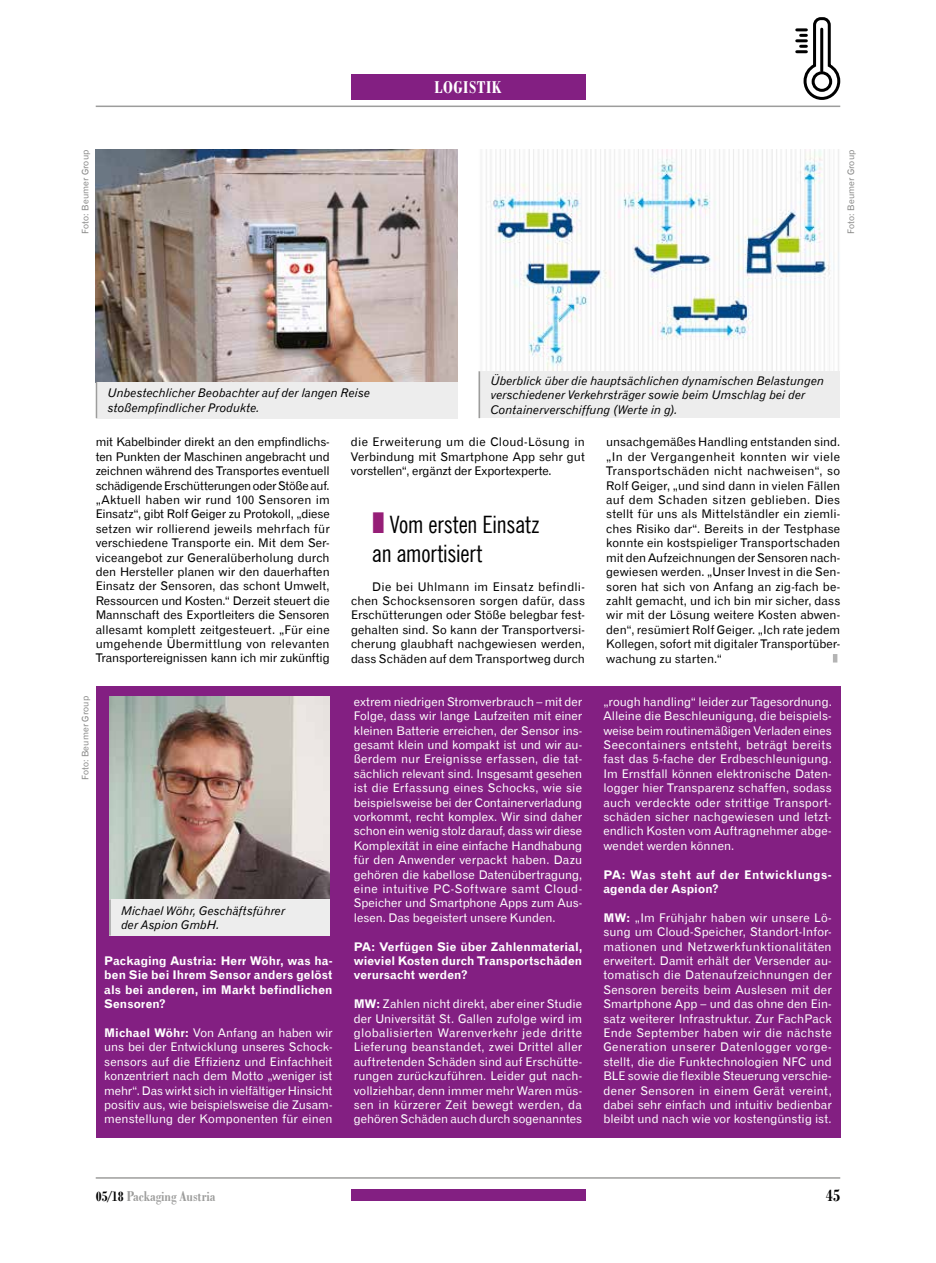
<style>
.page{position:relative;width:936px;height:1263px;background:#fff}
.page>*{position:absolute;margin:0;border:0;box-sizing:border-box;transform-origin:0 0}
.t1{font:24px/28.8px "News Goth Cn EU";letter-spacing:-.005em;color:#000}
.t2{font:18px "Bodoni Bd Cn EU";letter-spacing:.03em;color:#fff}
.t3{font:18px "Bodoni Bd Cn EU";color:#000}
.t4{font:15px "Bodoni Bd Cn EU";color:#9d9d9c}
.t5{font:12px/14.4px "Gothic 720 EU";letter-spacing:.005em;color:#fff;text-align:justify}
.t6{font:12px/14.4px "Gothic 720 EU";color:#000;text-align:justify}
.t7{font:italic 12px/14.4px "Gothic 720 EU";letter-spacing:.005em;color:#000}
.t8{font:700 12px/14.4px "Gothic 720 EU";letter-spacing:.01em;color:#fff;text-align:justify}
.t9{font:700 12px/14.4px "Gothic 720 EU";letter-spacing:.03em;color:#fff}
.t10{font:9px "Gothic 720 EU";letter-spacing:.015em;color:#878786}
.s1{font-weight:700}
.s2{color:#000}
</style>
<div class="page">
<hr style="left:96px;top:106px;width:744px;height:1px;background:#9d9d9c">
<hr style="left:96px;top:1177px;width:744px;height:2px;background:#9d9d9c">
<div style="left:351px;top:74px;width:234px;height:26px;background:#831f82"></div>
<div style="left:351px;top:1189px;width:234px;height:12px;background:#831f82"></div>
<div style="left:96px;top:686px;width:744px;height:451px;background:#831f82"></div>
<img style="left:96px;top:150px;width:361px;height:232px">
<img style="left:486px;top:150px;width:353px;height:221px">
<img style="left:109px;top:696px;width:220px;height:203px">
<div style="left:96px;top:382px;width:361px;height:36px;background:#ededed"></div>
<hr style="left:96px;top:382px;width:1px;height:36px;background:#9d9d9c">
<div style="left:478px;top:371px;width:362px;height:47px;background:#ededed"></div>
<hr style="left:478px;top:371px;width:2px;height:47px;background:#9d9d9c">
<div style="left:109px;top:899px;width:220px;height:36px;background:#ededed"></div>
<hr style="left:109px;top:899px;width:2px;height:36px;background:#9d9d9c">
<div style="left:832px;top:654px;width:5px;height:8px;background:#b4b4b4"></div>
<svg style="left:796px;top:17px;width:45px;height:83px"></svg>
<h2 class="t2" style="left:434px;top:81px;width:68px">LOGISTIK</h2>
<p class="t10" style="left:80px;top:234px;width:86px;rotate:-90deg">Foto: Beumer Group</p>
<p class="t10" style="left:845px;top:234px;width:86px;rotate:-90deg">Foto: Beumer Group</p>
<p class="t7" style="left:108px;top:386px;width:264px">Unbestechlicher Beobachter auf der langen Reise stoßempfindlicher Produkte.</p>
<p class="t7" style="left:490px;top:373px;width:335px">Überblick über die hauptsächlichen dynamischen Belastungen verschiedener Verkehrsträger sowie beim Umschlag bei der<br>Containerverschiffung (Werte in g).</p>
<p class="t6" style="left:96px;top:435px;width:235px">mit Kabelbinder direkt an den empfindlichs&shy;ten Punkten der Maschinen angebracht und zeichnen während des Transportes eventuell schädigende Erschütterungen oder Stöße auf. „Aktuell haben wir rund 100 Sensoren im Einsatz“, gibt Rolf Geiger zu Protokoll, „diese setzen wir rollierend jeweils mehrfach für verschiedene Transporte ein. Mit dem Ser&shy;viceangebot zur Generalüberholung durch den Hersteller planen wir den dauerhaften Einsatz der Sensoren, das schont Umwelt, Ressourcen und Kosten.“ Derzeit steuert die Mannschaft des Exportleiters die Sensoren allesamt komplett zeitgesteuert. „Für eine umgehende Übermittlung von relevanten Transportereignissen kann ich mir zukünftig</p>
<p class="t6" style="left:351px;top:435px;width:235px">die Erweiterung um die Cloud-Lösung in Verbindung mit Smartphone App sehr gut vorstellen“, ergänzt der Exportexperte.</p>
<h1 class="t1" style="left:372px;top:512px;width:168px;text-indent:18px">Vom ersten Einsatz an amortisiert</h1>
<p class="t6" style="left:351px;top:579px;width:235px;text-indent:21px">Die bei Uhlmann im Einsatz befindli&shy;chen Schocksensoren sorgen dafür, dass Erschütterungen oder Stöße belegbar fest&shy;gehalten sind. So kann der Transportversi&shy;cherung glaubhaft nachgewiesen werden, dass Schäden auf dem Transportweg durch</p>
<p class="t10" style="left:80px;top:780px;width:86px;rotate:-90deg">Foto: Beumer Group</p>
<p class="t7" style="left:121px;top:903px;width:165px">Michael Wöhr, Geschäftsführer der Aspion GmbH.</p>
<p class="t8" style="left:104px;top:954px;width:230px">Packaging Austria: Herr Wöhr, was ha&shy;ben Sie bei Ihrem Sensor anders gelöst als bei anderen, im Markt befindlichen Sensoren?</p>
<p class="t5" style="left:104px;top:1025px;width:230px"><span class="s1">Michael Wöhr:</span> Von Anfang an haben wir uns bei der Entwicklung unseres Schock&shy;sensors auf die Effizienz und Einfachheit konzentriert nach dem Motto „weniger ist mehr“. Das wirkt sich in vielfältiger Hinsicht positiv aus, wie beispielsweise die Zusam&shy;menstellung der Komponenten für einen</p>
<p class="t5" style="left:354px;top:694px;width:230px">extrem niedrigen Stromverbrauch – mit der Folge, dass wir lange Laufzeiten mit einer kleinen Batterie erreichen, der Sensor ins&shy;gesamt klein und kompakt ist und wir au&shy;ßerdem nur Ereignisse erfassen, die tat&shy;sächlich relevant sind. Insgesamt gesehen ist die Erfassung eines Schocks, wie sie beispielsweise bei der Containerverladung vorkommt, recht komplex. Wir sind daher schon ein wenig stolz darauf, dass wir diese Komplexität in eine einfache Handhabung für den Anwender verpackt haben. Dazu gehören die kabellose Datenübertragung, eine intuitive PC-Software samt Cloud-Speicher und Smartphone Apps zum Aus&shy;lesen. Das begeistert unsere Kunden.</p>
<p class="t8" style="left:354px;top:940px;width:230px">PA: Verfügen Sie über Zahlenmaterial, wieviel Kosten durch Transportschäden verursacht werden?</p>
<p class="t5" style="left:354px;top:997px;width:230px"><span class="s1">MW:</span> Zahlen nicht direkt, aber einer Studie der Universität St. Gallen zufolge wird im globalisierten Warenverkehr jede dritte Lieferung beanstandet, zwei Drittel aller auftretenden Schäden sind auf Erschütte&shy;rungen zurückzuführen. Leider gut nach&shy;vollziehbar, denn immer mehr Waren müs&shy;sen in kürzerer Zeit bewegt werden, da gehören Schäden auch durch sogenanntes</p>
<p class="t6" style="left:606px;top:435px;width:235px">unsachgemäßes Handling entstanden sind. „In der Vergangenheit konnten wir viele Transportschäden nicht nachweisen“, so Rolf Geiger, „und sind dann in vielen Fällen auf dem Schaden sitzen geblieben. Dies stellt für uns als Mittelständler ein ziemli&shy;ches Risiko dar“. Bereits in der Testphase konnte ein kostspieliger Transportschaden mit den Aufzeichnungen der Sensoren nach&shy;gewiesen werden. „Unser Invest in die Sen&shy;soren hat sich von Anfang an zig-fach be&shy;zahlt gemacht, und ich bin mir sicher, dass wir mit der Lösung weitere Kosten abwen&shy;den“, resümiert Rolf Geiger. „Ich rate jedem Kollegen, sofort mit digitaler Transportüber&shy;wachung zu starten.“</p>
<p class="t5" style="left:603px;top:694px;width:230px">„rough handling“ leider zur Tagesordnung.<br>Alleine die Beschleunigung, die beispiels&shy;weise beim routinemäßigen Verladen eines Seecontainers entsteht, beträgt bereits fast das 5-fache der Erdbeschleunigung.<br>Im Ernstfall können elektronische Daten&shy;logger hier Transparenz schaffen, sodass auch verdeckte oder strittige Transport&shy;schäden sicher nachgewiesen und letzt&shy;endlich Kosten vom Auftragnehmer abge&shy;wendet werden können.</p>
<p class="t9" style="left:603px;top:868px;width:230px">PA: Was steht auf der Entwicklungs&shy;agenda der Aspion?</p>
<p class="t5" style="left:603px;top:910px;width:230px"><span class="s1">MW:</span> „Im Frühjahr haben wir unsere Lö&shy;sung um Cloud-Speicher, Standort-Infor&shy;mationen und Netzwerkfunktionalitäten erweitert. Damit erhält der Versender au&shy;tomatisch die Datenaufzeichnungen der Sensoren bereits beim Auslesen mit der Smartphone App – und das ohne den Ein&shy;satz weiterer Infrastruktur. Zur FachPack Ende September haben wir die nächste Generation unserer Datenlogger vorge&shy;stellt, die die Funktechnologien NFC und BLE sowie die flexible Steuerung verschie&shy;dener Sensoren in einem Gerät vereint, dabei sehr einfach und intuitiv bedienbar bleibt und nach wie vor kostengünstig ist.</p>
<p class="t4" style="left:96px;top:1191px;width:121px"><span class="s2">05/18</span> Packaging Austria</p>
<h2 class="t3" style="left:825px;top:1189px;width:16px">45</h2>
</div>
